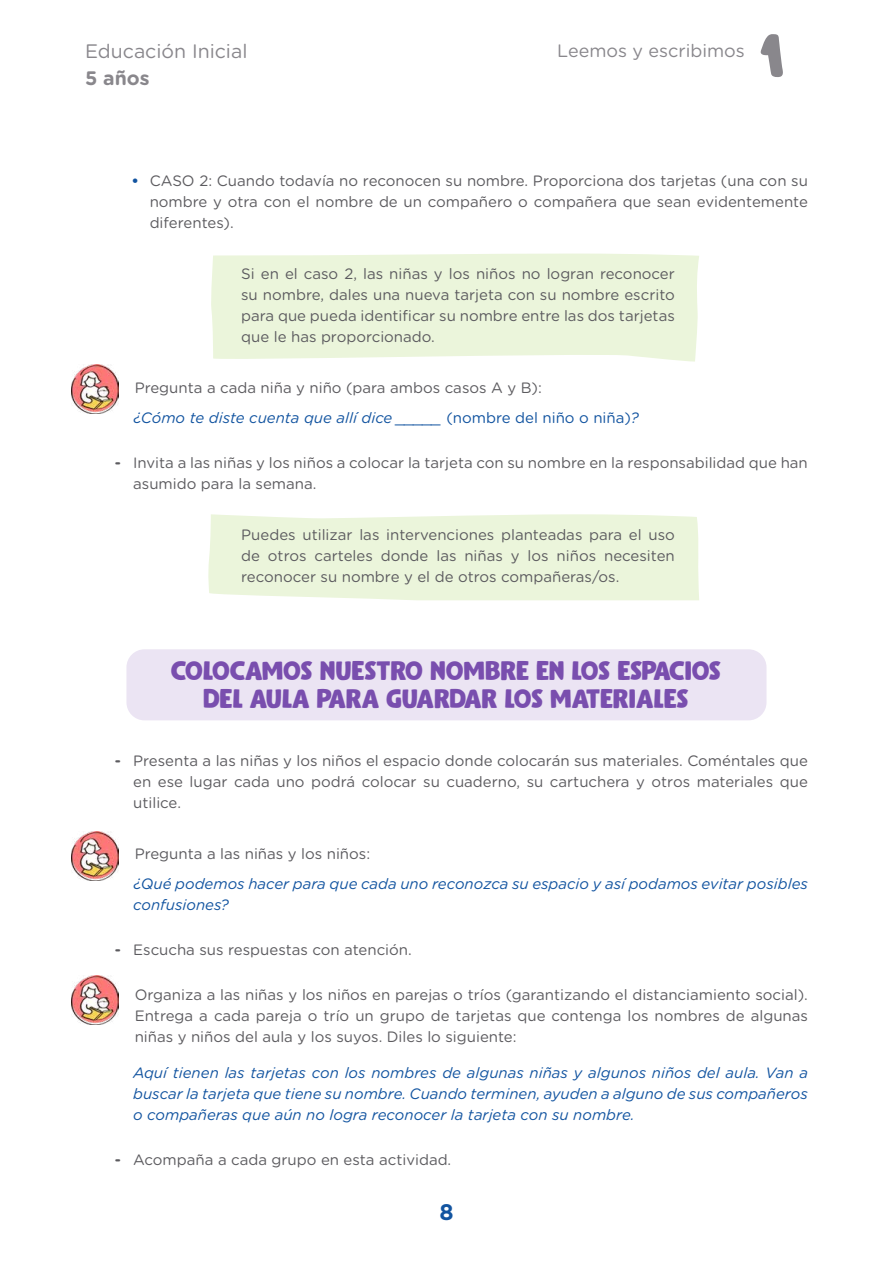
<style>
.page{position:relative;width:893px;height:1263px;background:#fff}
.page>*{position:absolute;margin:0;border:0;box-sizing:border-box;transform-origin:0 0}
.t1{font:73.5px "Nerko One";color:#89878c}
.Título_Actividad_OK{font:27px "Gumbo DEMO";color:#794eae}
.t2{font:700 22.5px "Gotham Rounded";color:#1254a0}
.t3{font:19.5px "Gotham Rounded";color:#89878c}
.t4{font:700 19.5px "Gotham Rounded";color:#89878c}
.t5{font:18px "Gotham Rounded";color:#89878c}
.Cuerpo_de_texto_alin{font:15px/21px "Gotham Rounded";color:#5c5b5f;text-align:justify}
.Cuerpo_de_texto_alin-2{font:italic 15px/21px "Gotham Rounded";color:#1254a0}
.s1{font-weight:700;color:#1254a0}
.s2{font-style:normal}
.s3{font-weight:700}
</style>
<div class="page">
<div style="left:126px;top:649px;width:640px;height:71px;background:#ebe4f3;border-radius:18px"></div>
<div style="left:208px;top:514px;width:491px;height:86px;background:#ebf5db"></div>
<div style="left:211px;top:254px;width:488px;height:108px;background:#ebf5db"></div>
<img style="left:72px;top:364px;width:47px;height:49px">
<img style="left:72px;top:831px;width:47px;height:50px">
<img style="left:72px;top:975px;width:47px;height:49px">
<h3 class="t3" style="left:85px;top:38px;width:164px">Educación Inicial</h3>
<h3 class="t4" style="left:85px;top:64px;width:66px">5 años</h3>
<p class="t5" style="left:557px;top:38px;width:189px">Leemos y escribimos</p>
<h1 class="t1" style="left:759px;top:8px;width:27px">1</h1>
<p class="Cuerpo_de_texto_alin" style="left:150px;top:170px;width:660px;text-indent:-18px"><span class="s1">•</span> CASO 2: Cuando todavía no reconocen su nombre. Proporciona dos tarjetas (una con su nombre y otra con el nombre de un compañero o compañera que sean evidentemente diferentes).</p>
<p class="Cuerpo_de_texto_alin" style="left:241px;top:263px;width:435px">Si en el caso 2, las niñas y los niños no logran reconocer su nombre, dales una nueva tarjeta con su nombre escrito para que pueda identificar su nombre entre las dos tarjetas que le has proporcionado.</p>
<p class="Cuerpo_de_texto_alin" style="left:135px;top:377px;width:409px">Pregunta a cada niña y niño (para ambos casos A y B):</p>
<p class="Cuerpo_de_texto_alin-2" style="left:133px;top:407px;width:507px">¿Cómo te diste cuenta que allí dice _____ <span class="s2">(nombre del niño o niña)</span>?</p>
<p class="Cuerpo_de_texto_alin" style="left:133px;top:452px;width:676px;text-indent:-18px"><span class="s3">-</span> Invita a las niñas y los niños a colocar la tarjeta con su nombre en la responsabilidad que han asumido para la semana.</p>
<p class="Cuerpo_de_texto_alin" style="left:241px;top:524px;width:435px">Puedes utilizar las intervenciones planteadas para el uso de otros carteles donde las niñas y los niños necesiten reconocer su nombre y el de otros compañeras/os.</p>
<p class="Título_Actividad_OK" style="left:171px;top:655px;width:552px">COLOCAMOS NUESTRO NOMBRE EN LOS ESPACIOS</p>
<p class="Título_Actividad_OK" style="left:203px;top:684px;width:487px">DEL AULA PARA GUARDAR LOS MATERIALES</p>
<p class="Cuerpo_de_texto_alin" style="left:133px;top:749px;width:676px;text-indent:-18px"><span class="s3">-</span> Presenta a las niñas y los niños el espacio donde colocarán sus materiales. Coméntales que en ese lugar cada uno podrá colocar su cuaderno, su cartuchera y otros materiales que utilice.</p>
<p class="Cuerpo_de_texto_alin" style="left:135px;top:842px;width:237px">Pregunta a las niñas y los niños:</p>
<p class="Cuerpo_de_texto_alin-2" style="left:133px;top:872px;width:676px">¿Qué podemos hacer para que cada uno reconozca su espacio y así podamos evitar posibles confusiones?</p>
<p class="Cuerpo_de_texto_alin" style="left:115px;top:938px;width:298px"><span class="s3">-</span> Escucha sus respuestas con atención.</p>
<p class="Cuerpo_de_texto_alin" style="left:135px;top:983px;width:675px">Organiza a las niñas y los niños en parejas o tríos (garantizando el distanciamiento social).<br>Entrega a cada pareja o trío un grupo de tarjetas que contenga los nombres de algunas niñas y niños del aula y los suyos. Diles lo siguiente:</p>
<p class="Cuerpo_de_texto_alin-2" style="left:133px;top:1061px;width:676px;text-align:justify">Aquí tienen las tarjetas con los nombres de algunas niñas y algunos niños del aula. Van a buscar la tarjeta que tiene su nombre. Cuando terminen, ayuden a alguno de sus compañeros o compañeras que aún no logra reconocer la tarjeta con su nombre.</p>
<p class="Cuerpo_de_texto_alin" style="left:115px;top:1148px;width:338px"><span class="s3">-</span> Acompaña a cada grupo en esta actividad.</p>
<h3 class="t2" style="left:439px;top:1195px;width:16px">8</h3>
</div>
